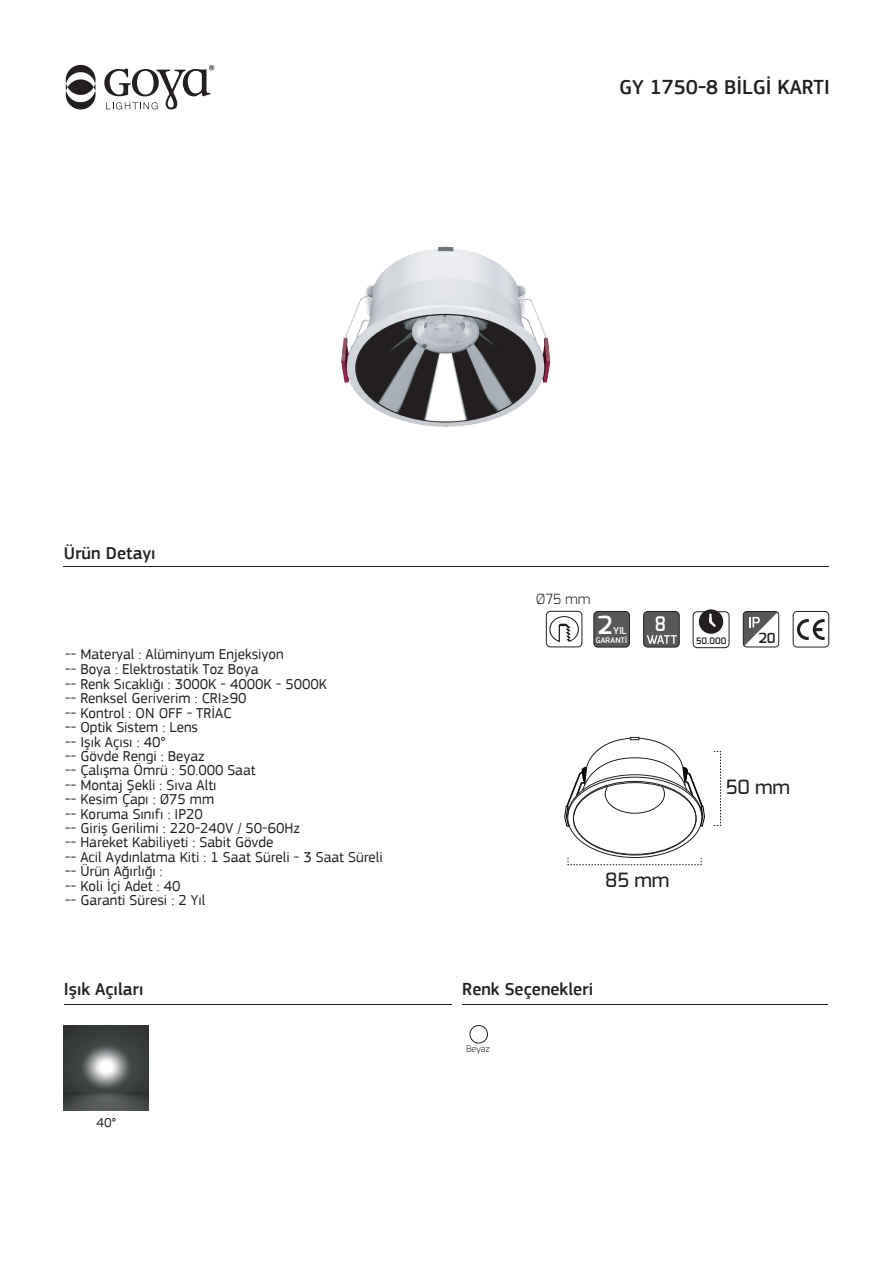
<style>
.page{position:relative;width:893px;height:1263px;background:#fff}
.page>*{position:absolute;margin:0;border:0;box-sizing:border-box;transform-origin:0 0}
.t1{font:600 24.9px "Exo";color:#fff}
.t2{font:500 21px "PF Square Sans Pro";color:#231f20}
.t3{font:600 19.95px "Exo";color:#fff;scale:.89 1}
.t4{font:500 19.65px "Exo";color:#231f20}
.t5{font:500 18px "PF Square Sans Pro";color:#231f20}
.t6{font:15px/14.4px "PF Square Sans Pro";color:#231f20}
.t7{font:300 13.95px "Exo";color:#231f20}
.t8{font:600 13.95px "Exo";color:#231f20}
.t9{font:13.5px "PF Square Sans Pro";color:#231f20}
.t10{font:600 9.45px "Exo";color:#fff}
.t11{font:600 9px "Exo";color:#231f20}
.t12{font:300 9px "Exo";letter-spacing:-.005em;color:#231f20}
.t13{font:600 7.65px "Exo";color:#fff}
</style>
<div class="page">
<hr style="left:64px;top:1004px;width:387px;height:1px;background:#231f20">
<hr style="left:64px;top:566px;width:765px;height:1px;background:#231f20">
<hr style="left:462px;top:1004px;width:366px;height:1px;background:#231f20">
<svg style="left:66px;top:65px;width:30px;height:44px"></svg>
<svg style="left:104px;top:65px;width:110px;height:44px"></svg>
<div style="left:470px;top:1025px;width:18px;height:18px;border:1px solid #231f20;border-radius:50%"></div>
<div style="left:546px;top:611px;width:36px;height:36px;border:1px solid #231f20;border-radius:4px"></div>
<svg style="left:549px;top:616px;width:30px;height:26px"></svg>
<div style="left:644px;top:611px;width:35px;height:36px;background:#57585a;border-radius:4px"></div>
<div style="left:643px;top:611px;width:37px;height:36px;border:1px solid #231f20;border-radius:4px"></div>
<svg style="left:647px;top:635px;width:30px;height:9px"></svg>
<div style="left:793px;top:611px;width:36px;height:36px;border:1px solid #231f20;border-radius:4px"></div>
<svg style="left:797px;top:619px;width:28px;height:21px"></svg>
<div style="left:743px;top:611px;width:36px;height:36px;border:1px solid #231f20;border-radius:4px"></div>
<svg style="left:743px;top:611px;width:34px;height:35px"></svg>
<div style="left:594px;top:611px;width:35px;height:36px;background:#57585a;border-radius:4px"></div>
<div style="left:593px;top:611px;width:37px;height:36px;border:1px solid #231f20;border-radius:4px"></div>
<img style="left:64px;top:1025px;width:84px;height:85px">
<img style="left:341px;top:246px;width:210px;height:181px">
<svg style="left:699px;top:609px;width:25px;height:25px"></svg>
<div style="left:693px;top:611px;width:36px;height:37px;border:1px solid #231f20;border-radius:4px"></div>
<svg style="left:565px;top:737px;width:140px;height:128px"></svg>
<svg style="left:713px;top:751px;width:8px;height:75px"></svg>
<h2 class="t2" style="left:619px;top:75px;width:212px">GY 1750-8 BİLGİ KARTI</h2>
<p class="t5" style="left:64px;top:543px;width:93px">Ürün Detayı</p>
<p class="t6" style="left:65px;top:647px;width:319px">-- Materyal : Alüminyum Enjeksiyon<br>-- Boya : Elektrostatik Toz Boya<br>-- Renk Sıcaklığı : 3000K - 4000K - 5000K<br>-- Renksel Geriverim : CRI≥90<br>-- Kontrol : ON OFF - TRİAC<br>-- Optik Sistem : Lens<br>-- Işık Açısı : 40°<br>-- Gövde Rengi : Beyaz<br>-- Çalışma Ömrü : 50.000 Saat<br>-- Montaj Şekli : Sıva Altı<br>-- Kesim Çapı : Ø75 mm<br>-- Koruma Sınıfı : IP20<br>-- Giriş Gerilimi : 220-240V / 50-60Hz<br>-- Hareket Kabiliyeti : Sabit Gövde<br>-- Acil Aydınlatma Kiti : 1 Saat Süreli - 3 Saat Süreli -- Ürün Ağırlığı :<br>-- Koli İçi Adet : 40<br>-- Garanti Süresi : 2 Yıl</p>
<p class="t7" style="left:536px;top:590px;width:56px">Ø75 mm</p>
<h1 class="t1" style="left:598px;top:609px;width:16px">2</h1>
<p class="t10" style="left:613px;top:624px;width:15px">YIL</p>
<h3 class="t3" style="left:655px;top:611px;width:14px">8</h3>
<p class="t13" style="left:596px;top:635px;width:33px">GARANTİ</p>
<p class="t8" style="left:759px;top:629px;width:19px">20</p>
<p class="t11" style="left:696px;top:634px;width:32px">50.000</p>
<h3 class="t4" style="left:605px;top:867px;width:66px">85 mm</h3>
<h3 class="t4" style="left:726px;top:774px;width:66px">50 mm</h3>
<p class="t5" style="left:64px;top:979px;width:81px">Işık Açıları</p>
<p class="t5" style="left:462px;top:979px;width:132px">Renk Seçenekleri</p>
<p class="t9" style="left:97px;top:1115px;width:21px">40°</p>
<p class="t12" style="left:466px;top:1043px;width:25px">Beyaz</p>
</div>
